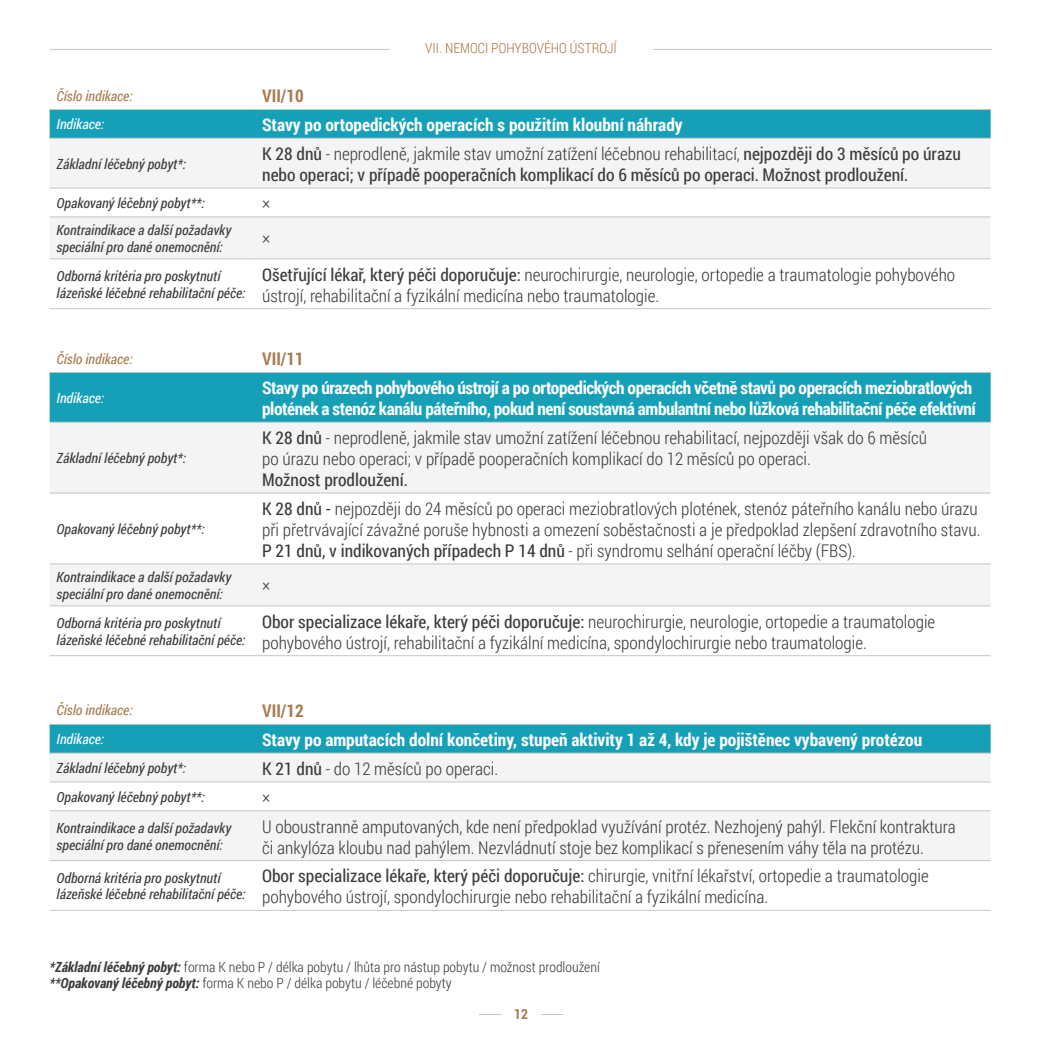
<style>
.page{position:relative;width:1042px;height:1042px;background:#fff}
.page>*{position:absolute;margin:0;border:0;box-sizing:border-box;transform-origin:0 0}
.t1{font:300 17.5px/21px "Roboto Condensed";color:#3c3c3b}
.t2{font:700 17.5px/21px "Roboto Condensed";letter-spacing:-.025em;color:#fff}
.t3{font:17.5px/21px "Roboto Condensed";color:#3c3c3b}
.t4{font:700 17.5px "Roboto Condensed";color:#fff}
.t5{font:700 17.5px "Roboto Condensed";color:#a87c4f}
.t6{font:italic 14px/16.8px "Roboto Condensed";color:#3c3c3b}
.t7{font:300 14px/16.8px "Roboto Condensed";color:#3c3c3b}
.t8{font:italic 14px "Roboto Condensed";color:#a87c4f}
.t9{font:italic 14px "Roboto Condensed";color:#fff}
.t10{font:300 14px "Roboto Condensed";color:#a87c4f}
.t11{font:700 14px "Roboto Condensed";color:#a87c4f}
.s1{font-weight:300}
.s2{font-weight:400}
.s3{font-weight:700;font-style:italic}
</style>
<div class="page">
<hr style="left:479px;top:1014px;width:84px;height:1px;background:#c6c6c6">
<div style="left:501px;top:993px;width:40px;height:26px;background:#fff"></div>
<div style="left:50px;top:373px;width:940px;height:49px;background:#15a0b8"></div>
<svg style="left:50px;top:423px;width:940px;height:182px;fill:#f4f4f4"></svg>
<hr style="left:50px;top:372px;width:205px;height:1px;background:#c6c6c6">
<hr style="left:255px;top:372px;width:735px;height:1px;background:#c6c6c6">
<hr style="left:50px;top:422px;width:205px;height:1px;background:#c6c6c6">
<hr style="left:255px;top:422px;width:735px;height:1px;background:#c6c6c6">
<hr style="left:50px;top:493px;width:205px;height:1px;background:#c6c6c6">
<hr style="left:255px;top:493px;width:735px;height:1px;background:#c6c6c6">
<hr style="left:50px;top:563px;width:205px;height:1px;background:#c6c6c6">
<hr style="left:255px;top:563px;width:735px;height:1px;background:#c6c6c6">
<hr style="left:50px;top:605px;width:205px;height:1px;background:#c6c6c6">
<hr style="left:255px;top:605px;width:735px;height:1px;background:#c6c6c6">
<hr style="left:50px;top:655px;width:205px;height:1px;background:#c6c6c6">
<hr style="left:255px;top:655px;width:735px;height:1px;background:#c6c6c6">
<div style="left:50px;top:725px;width:940px;height:27px;background:#15a0b8"></div>
<svg style="left:50px;top:753px;width:940px;height:107px;fill:#f4f4f4"></svg>
<hr style="left:50px;top:724px;width:205px;height:1px;background:#c6c6c6">
<hr style="left:255px;top:724px;width:735px;height:1px;background:#c6c6c6">
<hr style="left:50px;top:752px;width:205px;height:1px;background:#c6c6c6">
<hr style="left:255px;top:752px;width:735px;height:1px;background:#c6c6c6">
<hr style="left:50px;top:781px;width:205px;height:1px;background:#c6c6c6">
<hr style="left:255px;top:781px;width:735px;height:1px;background:#c6c6c6">
<hr style="left:50px;top:810px;width:205px;height:1px;background:#c6c6c6">
<hr style="left:255px;top:810px;width:735px;height:1px;background:#c6c6c6">
<hr style="left:50px;top:860px;width:205px;height:1px;background:#c6c6c6">
<hr style="left:255px;top:860px;width:735px;height:1px;background:#c6c6c6">
<hr style="left:50px;top:910px;width:205px;height:1px;background:#c6c6c6">
<hr style="left:255px;top:910px;width:735px;height:1px;background:#c6c6c6">
<hr style="left:50px;top:49px;width:942px;height:1px;background:#c6c6c6">
<div style="left:389px;top:30px;width:264px;height:32px;background:#fff"></div>
<div style="left:50px;top:110px;width:940px;height:28px;background:#15a0b8"></div>
<svg style="left:50px;top:139px;width:940px;height:119px;fill:#f4f4f4"></svg>
<hr style="left:50px;top:109px;width:205px;height:1px;background:#c6c6c6">
<hr style="left:255px;top:109px;width:735px;height:1px;background:#c6c6c6">
<hr style="left:50px;top:138px;width:205px;height:1px;background:#c6c6c6">
<hr style="left:255px;top:138px;width:735px;height:1px;background:#c6c6c6">
<hr style="left:50px;top:188px;width:205px;height:1px;background:#c6c6c6">
<hr style="left:255px;top:188px;width:735px;height:1px;background:#c6c6c6">
<hr style="left:50px;top:216px;width:205px;height:1px;background:#c6c6c6">
<hr style="left:255px;top:216px;width:735px;height:1px;background:#c6c6c6">
<hr style="left:50px;top:258px;width:205px;height:1px;background:#c6c6c6">
<hr style="left:255px;top:258px;width:735px;height:1px;background:#c6c6c6">
<hr style="left:50px;top:308px;width:205px;height:1px;background:#c6c6c6">
<hr style="left:255px;top:308px;width:735px;height:1px;background:#c6c6c6">
<p class="t10" style="left:425px;top:39px;width:193px">VII. NEMOCI POHYBOVÉHO ÚSTROJÍ</p>
<p class="t8" style="left:57px;top:86px;width:78px">Číslo indikace:</p>
<p class="t5" style="left:262px;top:84px;width:43px">VII/10</p>
<p class="t9" style="left:57px;top:115px;width:49px">Indikace:</p>
<p class="t4" style="left:262px;top:113px;width:422px">Stavy po ortopedických operacích s použitím kloubní náhrady</p>
<p class="t6" style="left:57px;top:155px;width:131px">Základní léčebný pobyt*:</p>
<p class="t3" style="left:262px;top:143px;width:700px">K 28 dnů <span class="s1">- neprodleně, jakmile stav umožní zatížení léčebnou rehabilitací,</span> nejpozději do 3 měsíců po úrazu nebo operaci; v případě pooperačních komplikací do 6 měsíců po operaci. Možnost prodloužení.</p>
<p class="t6" style="left:57px;top:194px;width:149px">Opakovaný léčebný pobyt**:</p>
<p class="t1" style="left:262px;top:193px;width:10px">×</p>
<p class="t6" style="left:57px;top:221px;width:176px">Kontraindikace a další požadavky speciální pro dané onemocnění:</p>
<p class="t1" style="left:262px;top:228px;width:10px">×</p>
<p class="t6" style="left:57px;top:267px;width:190px">Odborná kritéria pro poskytnutí lázeňské léčebné rehabilitační péče:</p>
<p class="t1" style="left:262px;top:263px;width:694px"><span class="s2">Ošetřující lékař, který péči doporučuje:</span> neurochirurgie, neurologie, ortopedie a traumatologie pohybového ústrojí, rehabilitační a fyzikální medicína nebo traumatologie.</p>
<p class="t8" style="left:57px;top:349px;width:78px">Číslo indikace:</p>
<p class="t5" style="left:262px;top:347px;width:43px">VII/11</p>
<p class="t9" style="left:57px;top:388px;width:49px">Indikace:</p>
<p class="t2" style="left:262px;top:377px;width:715px">Stavy po úrazech pohybového ústrojí a po ortopedických operacích včetně stavů po operacích meziobratlových plotének a stenóz kanálu páteřního, pokud není soustavná ambulantní nebo lůžková rehabilitační péče efektivní</p>
<p class="t6" style="left:57px;top:449px;width:131px">Základní léčebný pobyt*:</p>
<p class="t1" style="left:262px;top:427px;width:666px"><span class="s2">K 28 dnů</span> - neprodleně, jakmile stav umožní zatížení léčebnou rehabilitací, nejpozději však do 6 měsíců po úrazu nebo operaci; v případě pooperačních komplikací do 12 měsíců po operaci.<br><span class="s2">Možnost prodloužení.</span></p>
<p class="t6" style="left:57px;top:520px;width:149px">Opakovaný léčebný pobyt**:</p>
<p class="t1" style="left:262px;top:497px;width:720px"><span class="s2">K 28 dnů -</span> nejpozději do 24 měsíců po operaci meziobratlových plotének, stenóz páteřního kanálu nebo úrazu při přetrvávající závažné poruše hybnosti a omezení soběstačnosti a je předpoklad zlepšení zdravotního stavu.<br><span class="s2">P 21 dnů, v indikovaných případech P 14 dnů</span> - při syndromu selhání operační léčby (FBS).</p>
<p class="t6" style="left:57px;top:568px;width:176px">Kontraindikace a další požadavky speciální pro dané onemocnění:</p>
<p class="t1" style="left:262px;top:575px;width:10px">×</p>
<p class="t6" style="left:57px;top:614px;width:190px">Odborná kritéria pro poskytnutí lázeňské léčebné rehabilitační péče:</p>
<p class="t1" style="left:262px;top:610px;width:674px"><span class="s2">Obor specializace lékaře, který péči doporučuje:</span> neurochirurgie, neurologie, ortopedie a traumatologie pohybového ústrojí, rehabilitační a fyzikální medicína, spondylochirurgie nebo traumatologie.</p>
<p class="t8" style="left:57px;top:701px;width:78px">Číslo indikace:</p>
<p class="t5" style="left:262px;top:699px;width:43px">VII/12</p>
<p class="t9" style="left:57px;top:729px;width:49px">Indikace:</p>
<p class="t4" style="left:262px;top:727px;width:661px">Stavy po amputacích dolní končetiny, stupeň aktivity 1 až 4, kdy je pojištěnec vybavený protézou</p>
<p class="t6" style="left:57px;top:759px;width:131px">Základní léčebný pobyt*:</p>
<p class="t1" style="left:262px;top:757px;width:238px"><span class="s2">K 21 dnů</span> - do 12 měsíců po operaci.</p>
<p class="t6" style="left:57px;top:788px;width:149px">Opakovaný léčebný pobyt**:</p>
<p class="t1" style="left:262px;top:786px;width:10px">×</p>
<p class="t6" style="left:57px;top:819px;width:176px">Kontraindikace a další požadavky speciální pro dané onemocnění:</p>
<p class="t1" style="left:262px;top:815px;width:695px">U oboustranně amputovaných, kde není předpoklad využívání protéz. Nezhojený pahýl. Flekční kontraktura či ankylóza kloubu nad pahýlem. Nezvládnutí stoje bez komplikací s přenesením váhy těla na protézu.</p>
<p class="t6" style="left:57px;top:869px;width:190px">Odborná kritéria pro poskytnutí lázeňské léčebné rehabilitační péče:</p>
<p class="t1" style="left:262px;top:865px;width:668px"><span class="s2">Obor specializace lékaře, který péči doporučuje:</span> chirurgie, vnitřní lékařství, ortopedie a traumatologie pohybového ústrojí, spondylochirurgie nebo rehabilitační a fyzikální medicína.</p>
<p class="t7" style="left:50px;top:957px;width:552px"><span class="s3">*Základní léčebný pobyt:</span> forma K nebo P / délka pobytu / lhůta pro nástup pobytu / možnost prodloužení <span class="s3">**Opakovaný léčebný pobyt:</span> forma K nebo P / délka pobytu / léčebné pobyty</p>
<p class="t11" style="left:514px;top:1004px;width:15px">12</p>
</div>
